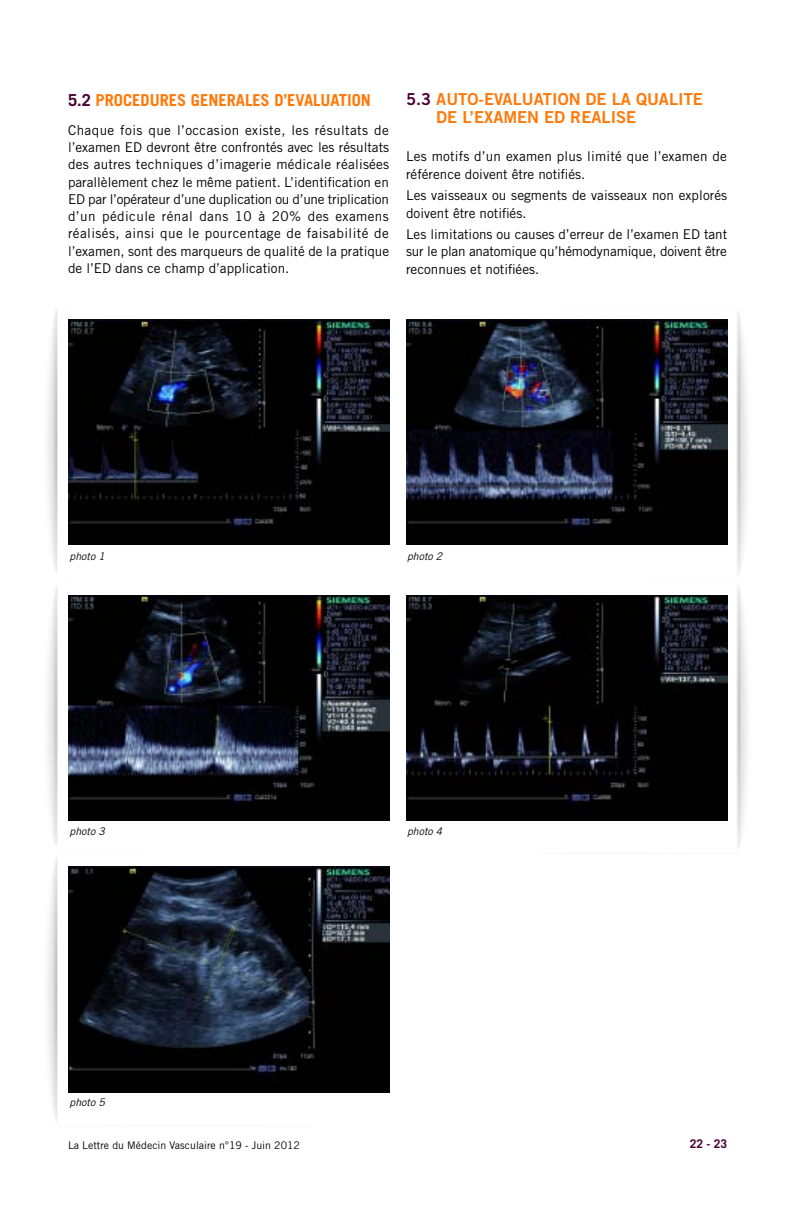
<style>
.page{position:relative;width:808px;height:1212px;background:#fff}
.page>*{position:absolute;margin:0;border:0;box-sizing:border-box;transform-origin:0 0}
.t1{font:16.5px/17.2px "Trade Gothic LT Std Bd 2";color:#ff7808}
.t2{font:700 16.5px "Trade Gothic LT Std";color:#ff7808}
.t3{font:13.5px/17.2px "Trade Gothic LT Std";color:#000;text-align:justify}
.t4{font:700 12px "Trade Gothic LT Std";color:#490135}
.t5{font:10.5px "Trade Gothic LT Std";color:#000}
.t6{font:italic 10.5px "Trade Gothic LT Std";color:#000}
.s1{color:#490135}
</style>
<div class="page">
<img style="left:555px;top:314px;width:192px;height:259px">
<img style="left:537px;top:587px;width:210px;height:260px">
<img style="left:47px;top:309px;width:280px;height:264px">
<img style="left:47px;top:586px;width:271px;height:259px">
<img style="left:47px;top:857px;width:280px;height:265px">
<img style="left:68px;top:320px;width:321px;height:225px">
<img style="left:406px;top:320px;width:321px;height:225px">
<img style="left:68px;top:595px;width:321px;height:225px">
<img style="left:406px;top:595px;width:321px;height:225px">
<img style="left:68px;top:867px;width:321px;height:225px">
<p class="t2" style="left:68px;top:94px;width:304px"><span class="s1">5.2</span> PROCEDURES GENERALES D’EVALUATION</p>
<p class="t3" style="left:68px;top:123px;width:323px">Chaque fois que l’occasion existe, les résultats de l’examen ED devront être confrontés avec les résultats des autres techniques d’imagerie médicale réalisées parallèlement chez le même patient. L’identification en ED par l’opérateur d’une duplication ou d’une triplication d’un pédicule rénal dans 10 à 20% des examens réalisés, ainsi que le pourcentage de faisabilité de l’examen, sont des marqueurs de qualité de la pratique de l’ED dans ce champ d’application.</p>
<p class="t1" style="left:436px;top:92px;width:268px;text-indent:-30px"><span class="s1">5.3</span> AUTO-EVALUATION DE LA QUALITE<br>DE L’EXAMEN ED REALISE</p>
<p class="t3" style="left:406px;top:149px;width:322px">Les motifs d’un examen plus limité que l’examen de référence doivent être notifiés.</p>
<p class="t3" style="left:406px;top:188px;width:323px">Les vaisseaux ou segments de vaisseaux non explorés doivent être notifiés.</p>
<p class="t3" style="left:406px;top:227px;width:323px">Les limitations ou causes d’erreur de l’examen ED tant sur le plan anatomique qu’hémodynamique, doivent être reconnues et notifiées.</p>
<p class="t6" style="left:70px;top:552px;width:37px">photo 1</p>
<p class="t6" style="left:407px;top:552px;width:37px">photo 2</p>
<p class="t6" style="left:70px;top:827px;width:37px">photo 3</p>
<p class="t6" style="left:407px;top:827px;width:37px">photo 4</p>
<p class="t6" style="left:70px;top:1098px;width:37px">photo 5</p>
<p class="t5" style="left:68px;top:1141px;width:233px">La Lettre du Médecin Vasculaire n°19 - Juin 2012</p>
<p class="t4" style="left:690px;top:1140px;width:39px">22 - 23</p>
</div>
